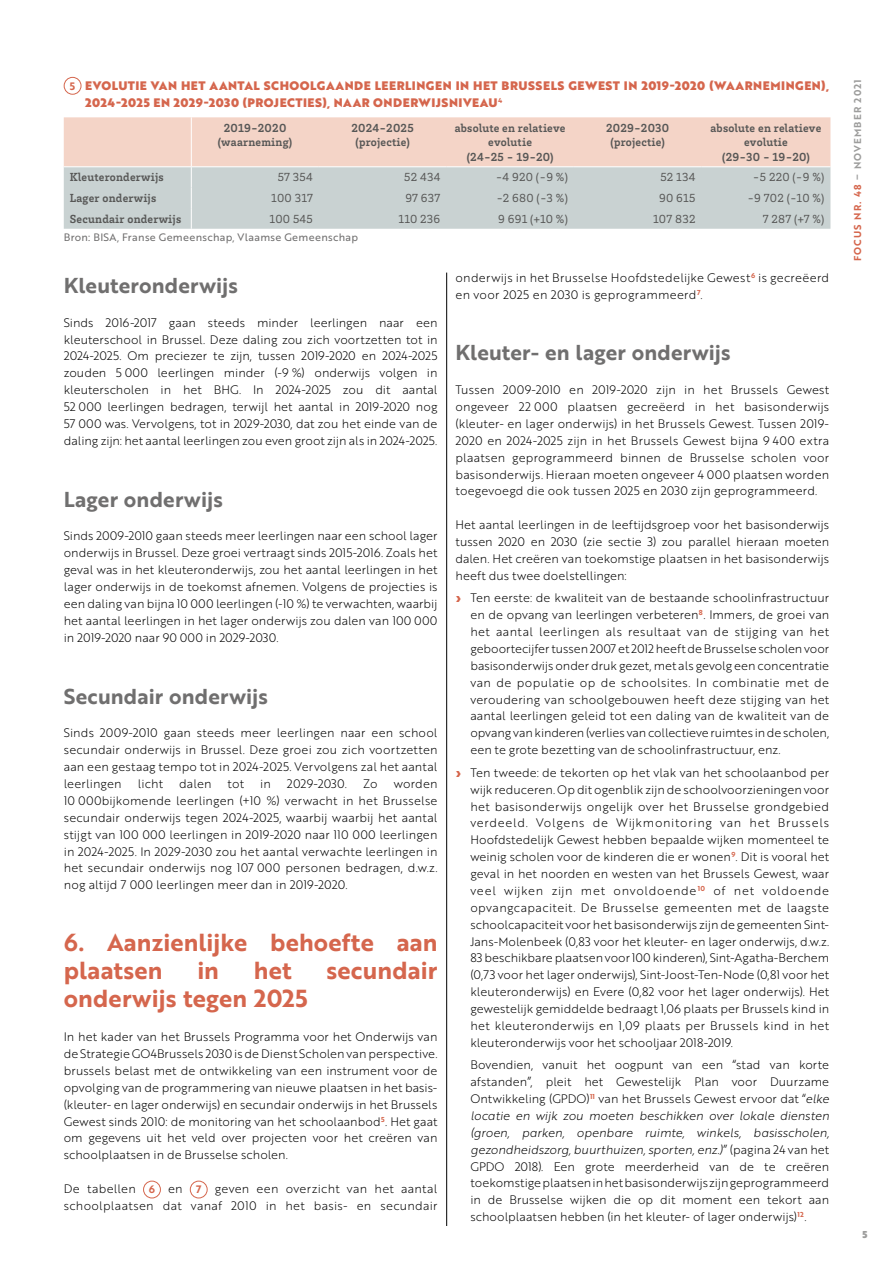
<style>
.page{position:relative;width:893px;height:1263px;background:#fff}
.page>*{position:absolute;margin:0;border:0;box-sizing:border-box;transform-origin:0 0}
.Bodytext{font:24px/28.2px "Brother 1816 Bold";letter-spacing:.01em;color:#d5664d}
.Bodytext-2{font:21px "Brother 1816 Bold";letter-spacing:.01em;color:#706f6f}
.Bodytext-3{font:12px/16.8px "Brother 1816 Light";letter-spacing:.01em;color:#000;text-align:justify}
.t1{font:700 12px/14.4px "Brix Slab";letter-spacing:.02em;color:#575756;text-align:center}
.ListePuce_1{font:12px/16.8px "Brother 1816 Black";letter-spacing:.045em;color:#d5664d}
.t2{font:12px "Brix Slab";letter-spacing:.02em;color:#575756}
.Légende{font:10.5px "Brother 1816 Regular";letter-spacing:.03em;color:#706f6f}
.t3{font:10.5px "Brother 1816 Bold";color:#d5664d}
.t4{font:9.75px "Brother 1816 Bold";letter-spacing:.12em;color:#9d9d9c}
.t5{font:9.75px "Brother 1816 Black";color:#9d9d9c}
.s1{font-family:"Brother 1816 Black";color:#d5654b}
.s2{font-family:"Brother 1816 Light Italic"}
.s3{color:#d5664d}
</style>
<div class="page">
<div style="left:143px;top:1181px;width:18px;height:17px;border:1px solid #d5664d;border-radius:50%"></div>
<div style="left:190px;top:1181px;width:18px;height:17px;border:1px solid #d5664d;border-radius:50%"></div>
<div style="left:64px;top:77px;width:17px;height:18px;border:1px solid #d5664d;border-radius:50%"></div>
<svg style="left:64px;top:117px;width:766px;height:112px;background:#dcd3cd"></svg>
<hr style="left:446px;top:273px;width:1px;height:953px;background:#000">
<p class="t3" style="left:70px;top:78px;width:7px">5</p>
<p class="ListePuce_1" style="left:85px;top:77px;width:746px">EVOLUTIE VAN HET AANTAL SCHOOLGAANDE LEERLINGEN IN HET BRUSSELS GEWEST IN 2019-2020 (WAARNEMINGEN),<br>2024-2025 EN 2029-2030 (PROJECTIES), NAAR ONDERWIJSNIVEAU<sup>4</sup></p>
<p class="t1" style="left:218px;top:120px;width:76px">2019-2020 (waarneming)</p>
<p class="t1" style="left:351px;top:120px;width:64px">2024-2025 (projectie)</p>
<p class="t1" style="left:455px;top:120px;width:112px">absolute en relatieve evolutie<br>(24-25 - 19-20)</p>
<p class="t1" style="left:606px;top:120px;width:65px">2029-2030 (projectie)</p>
<p class="t1" style="left:710px;top:120px;width:112px">absolute en relatieve evolutie<br>(29-30 - 19-20)</p>
<p class="t1" style="left:70px;top:170px;width:95px">Kleuteronderwijs</p>
<p class="t2" style="left:278px;top:170px;width:37px">57 354</p>
<p class="t2" style="left:404px;top:170px;width:38px">52 434</p>
<p class="t2" style="left:496px;top:170px;width:74px">-4 920 (-9 %)</p>
<p class="t2" style="left:660px;top:170px;width:37px">52 134</p>
<p class="t2" style="left:753px;top:170px;width:73px">-5 220 (-9 %)</p>
<p class="t1" style="left:70px;top:190px;width:88px">Lager onderwijs</p>
<p class="t2" style="left:271px;top:190px;width:43px">100 317</p>
<p class="t2" style="left:405px;top:190px;width:37px">97 637</p>
<p class="t2" style="left:496px;top:190px;width:73px">-2 680 (-3 %)</p>
<p class="t2" style="left:659px;top:190px;width:38px">90 615</p>
<p class="t2" style="left:747px;top:190px;width:79px">-9 702 (-10 %)</p>
<p class="t1" style="left:70px;top:211px;width:113px">Secundair onderwijs</p>
<p class="t2" style="left:270px;top:211px;width:45px">100 545</p>
<p class="t2" style="left:399px;top:211px;width:43px">110 236</p>
<p class="t2" style="left:498px;top:211px;width:71px">9 691 (+10 %)</p>
<p class="t2" style="left:653px;top:211px;width:44px">107 832</p>
<p class="t2" style="left:763px;top:211px;width:63px">7 287 (+7 %)</p>
<p class="Légende" style="left:64px;top:230px;width:296px">Bron: BISA, Franse Gemeenschap, Vlaamse Gemeenschap</p>
<p class="Bodytext-2" style="left:64px;top:269px;width:176px">Kleuteronderwijs</p>
<p class="Bodytext-3" style="left:64px;top:313px;width:375px">Sinds 2016-2017 gaan steeds minder leerlingen naar een kleuterschool in Brussel. Deze daling zou zich voortzetten tot in 2024-2025. Om preciezer te zijn, tussen 2019-2020 en 2024-2025 zouden 5 000 leerlingen minder (-9 %) onderwijs volgen in kleuterscholen in het BHG. In 2024-2025 zou dit aantal 52 000 leerlingen bedragen, terwijl het aantal in 2019-2020 nog 57 000 was. Vervolgens, tot in 2029-2030, dat zou het einde van de daling zijn: het aantal leerlingen zou even groot zijn als in 2024-2025.</p>
<p class="Bodytext-2" style="left:64px;top:483px;width:161px">Lager onderwijs</p>
<p class="Bodytext-3" style="left:64px;top:527px;width:375px">Sinds 2009-2010 gaan steeds meer leerlingen naar een school lager onderwijs in Brussel. Deze groei vertraagt sinds 2015-2016. Zoals het geval was in het kleuteronderwijs, zou het aantal leerlingen in het lager onderwijs in de toekomst afnemen. Volgens de projecties is een daling van bijna 10 000 leerlingen (-10 %) te verwachten, waarbij het aantal leerlingen in het lager onderwijs zou dalen van 100 000 in 2019-2020 naar 90 000 in 2029-2030.</p>
<p class="Bodytext-2" style="left:64px;top:680px;width:206px">Secundair onderwijs</p>
<p class="Bodytext-3" style="left:64px;top:724px;width:375px">Sinds 2009-2010 gaan steeds meer leerlingen naar een school secundair onderwijs in Brussel. Deze groei zou zich voortzetten aan een gestaag tempo tot in 2024-2025. Vervolgens zal het aantal leerlingen</p>
<p class="Bodytext-3" style="left:138px;top:775px;width:27px">licht</p>
<p class="Bodytext-3" style="left:179px;top:775px;width:34px">dalen</p>
<p class="Bodytext-3" style="left:228px;top:775px;width:18px">tot</p>
<p class="Bodytext-3" style="left:260px;top:775px;width:12px">in</p>
<p class="Bodytext-3" style="left:287px;top:775px;width:62px">2029-2030.</p>
<p class="Bodytext-3" style="left:363px;top:775px;width:16px">Zo</p>
<p class="Bodytext-3" style="left:64px;top:775px;width:375px;text-indent:330px">worden 10 000bijkomende leerlingen (+10 %) verwacht in het Brusselse secundair onderwijs tegen 2024-2025, waarbij waarbij het aantal stijgt van 100 000 leerlingen in 2019-2020 naar 110 000 leerlingen in 2024-2025. In 2029-2030 zou het aantal verwachte leerlingen in het secundair onderwijs nog 107 000 personen bedragen, d.w.z. nog altijd 7 000 leerlingen meer dan in 2019-2020.</p>
<p class="Bodytext" style="left:64px;top:927px;width:375px">6. Aanzienlijke behoefte aan plaatsen</p>
<p class="Bodytext" style="left:197px;top:956px;width:23px">in</p>
<p class="Bodytext" style="left:254px;top:956px;width:39px">het</p>
<p class="Bodytext" style="left:326px;top:956px;width:113px">secundair</p>
<p class="Bodytext" style="left:64px;top:984px;width:245px">onderwijs tegen 2025</p>
<p class="Bodytext-3" style="left:64px;top:1028px;width:375px">In het kader van het Brussels Programma voor het Onderwijs van de Strategie GO4Brussels 2030 is de Dienst Scholen van perspective. brussels belast met de ontwikkeling van een instrument voor de opvolging van de programmering van nieuwe plaatsen in het basis-(kleuter- en lager onderwijs) en secundair onderwijs in het Brussels Gewest sinds 2010: de monitoring van het schoolaanbod<sup>5</sup>. Het gaat om gegevens uit het veld over projecten voor het creëren van schoolplaatsen in de Brusselse scholen.</p>
<p class="Bodytext-3" style="left:64px;top:1180px;width:74px">De tabellen</p>
<p class="t3" style="left:149px;top:1181px;width:8px">6</p>
<p class="Bodytext-3" style="left:168px;top:1180px;width:16px">en</p>
<p class="t3" style="left:196px;top:1181px;width:7px">7</p>
<p class="Bodytext-3" style="left:64px;top:1180px;width:375px;text-align:right">geven een overzicht van het aantal<br>schoolplaatsen dat vanaf 2010 in het basis- en secundair</p>
<p class="Bodytext-3" style="left:455px;top:268px;width:375px">onderwijs in het Brusselse Hoofdstedelijke Gewest<sup>6</sup> is gecreëerd en voor 2025 en 2030 is geprogrammeerd<sup>7</sup>.</p>
<p class="Bodytext-2" style="left:455px;top:337px;width:277px">Kleuter- en lager onderwijs</p>
<p class="Bodytext-3" style="left:455px;top:381px;width:375px">Tussen 2009-2010 en 2019-2020 zijn in het Brussels Gewest ongeveer 22 000 plaatsen gecreëerd in het basisonderwijs (kleuter- en lager onderwijs) in het Brussels Gewest. Tussen 2019- 2020 en 2024-2025 zijn in het Brussels Gewest bijna 9 400 extra plaatsen geprogrammeerd binnen de Brusselse scholen voor basisonderwijs. Hieraan moeten ongeveer 4 000 plaatsen worden toegevoegd die ook tussen 2025 en 2030 zijn geprogrammeerd.</p>
<p class="Bodytext-3" style="left:455px;top:516px;width:375px">Het aantal leerlingen in de leeftijdsgroep voor het basisonderwijs tussen 2020 en 2030 (zie sectie 3) zou parallel hieraan moeten dalen. Het creëren van toekomstige plaatsen in het basisonderwijs heeft dus twee doelstellingen:</p>
<p class="Bodytext-3" style="left:470px;top:589px;width:360px;text-indent:-15px"><span class="s1">›</span> Ten eerste: de kwaliteit van de bestaande schoolinfrastructuur en de opvang van leerlingen verbeteren<sup>8</sup>. Immers, de groei van het aantal leerlingen als resultaat van de stijging van het geboortecijfer tussen 2007 et 2012 heeft de Brusselse scholen voor basisonderwijs onder druk gezet, met als gevolg een concentratie van de populatie op de schoolsites. In combinatie met de veroudering van schoolgebouwen heeft deze stijging van het aantal leerlingen geleid tot een daling van de kwaliteit van de opvang van kinderen (verlies van collectieve ruimtes in de scholen, een te grote bezetting van de schoolinfrastructuur, enz.</p>
<p class="Bodytext-3" style="left:470px;top:763px;width:360px;text-indent:-15px"><span class="s1">›</span> Ten tweede: de tekorten op het vlak van het schoolaanbod per wijk reduceren. Op dit ogenblik zijn de schoolvoorzieningen voor het basisonderwijs ongelijk over het Brusselse grondgebied verdeeld. Volgens de Wijkmonitoring van het Brussels Hoofdstedelijk Gewest hebben bepaalde wijken momenteel te weinig scholen voor de kinderen die er wonen<sup>9</sup>. Dit is vooral het geval in het noorden en westen van het Brussels Gewest, waar veel wijken zijn met onvoldoende<sup>10</sup> of net voldoende opvangcapaciteit. De Brusselse gemeenten met de laagste schoolcapaciteit voor het basisonderwijs zijn de gemeenten Sint-Jans-Molenbeek (0,83 voor het kleuter- en lager onderwijs, d.w.z.<br>83 beschikbare plaatsen voor 100 kinderen), Sint-Agatha-Berchem (0,73 voor het lager onderwijs), Sint-Joost-Ten-Node (0,81 voor het kleuteronderwijs) en Evere (0,82 voor het lager onderwijs). Het gewestelijk gemiddelde bedraagt 1,06 plaats per Brussels kind in het kleuteronderwijs en 1,09 plaats per Brussels kind in het kleuteronderwijs voor het schooljaar 2018-2019.</p>
<p class="Bodytext-3" style="left:470px;top:1056px;width:360px">Bovendien, vanuit het oogpunt van een “stad van korte afstanden”, pleit het Gewestelijk Plan voor Duurzame Ontwikkeling (GPDO)<sup>11</sup> van het Brussels Gewest ervoor dat “<span class="s2">elke locatie en wijk zou moeten beschikken over lokale diensten (groen, parken, openbare ruimte, winkels, basisscholen, gezondheidszorg, buurthuizen, sporten, enz.)</span>” (pagina 24 van het GPDO 2018). Een grote meerderheid van de te creëren toekomstige plaatsen in het basisonderwijs zijn geprogrammeerd in de Brusselse wijken die op dit moment een tekort aan schoolplaatsen hebben (in het kleuter- of lager onderwijs)<sup>12</sup>.</p>
<p class="t4" style="left:850px;top:261px;width:183px;rotate:-90deg"><span class="s3">FOCUS NR. 48</span> – NOVEMBER 2021</p>
<p class="t5" style="left:862px;top:1227px;width:7px">5</p>
</div>
